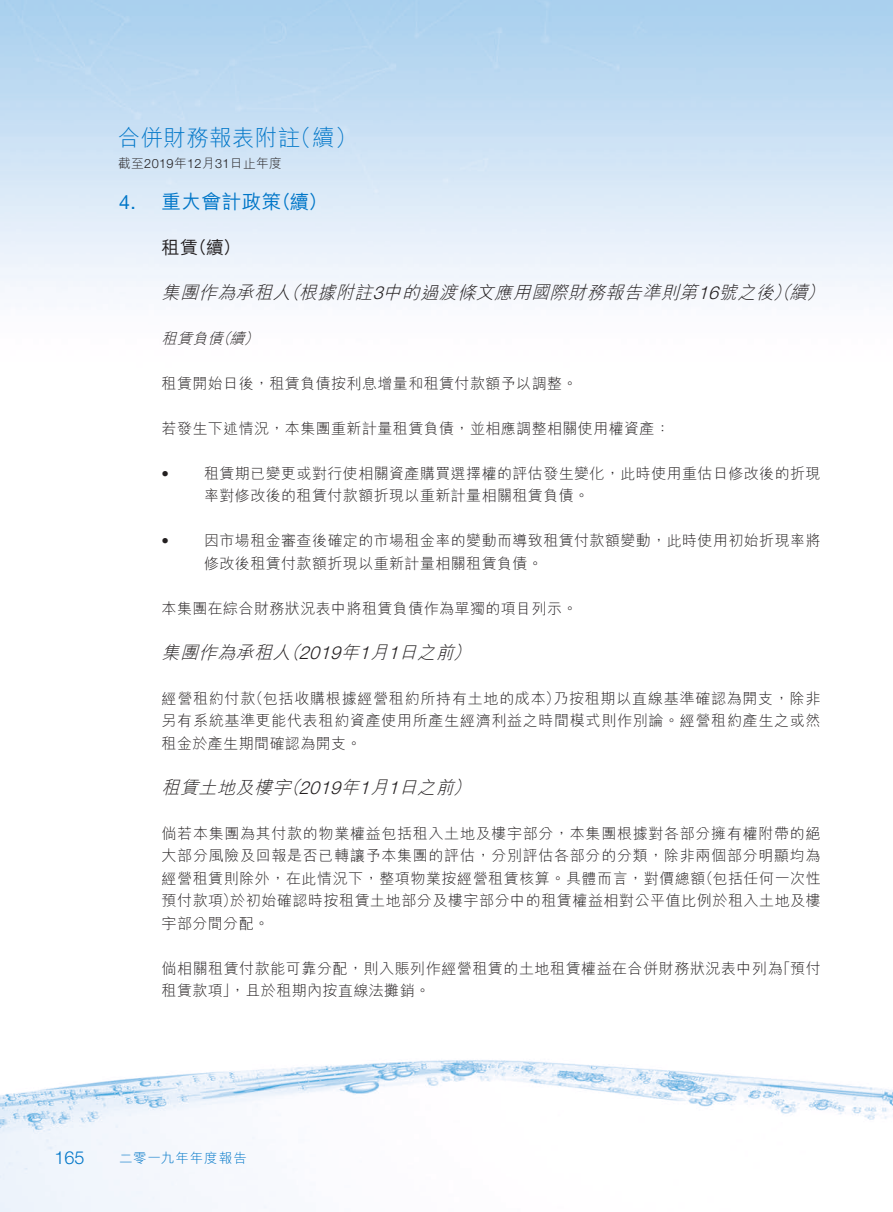
<style>
.page{position:relative;width:893px;height:1212px;background:#fff}
.page>*{position:absolute;margin:0;border:0;box-sizing:border-box;transform-origin:0 0}
.t1{font:300 22.5px "M Hei HK";letter-spacing:.015em;color:#0076c8}
.t2{font:500 19.5px "M Hei HK";letter-spacing:.03em;color:#0076c8}
.t3{font:19.5px "Helvetica Neue LT Std";color:#0076c8}
.t4{font:italic 300 18px "M Hei HK";color:#231f20}
.t5{font:500 18px "M Hei HK";color:#231f20}
.t6{font:italic 300 18px "Helvetica Neue LT Std";color:#231f20}
.t7{font:300 18px "Helvetica Neue LT Std";color:#0076c8}
.t8{font:300 15px/22.5px "M Hei HK";letter-spacing:.035em;color:#231f20}
.t9{font:italic 300 15px "M Hei HK";color:#231f20}
.t10{font:300 15px "Helvetica Neue LT Std";color:#231f20}
.t11{font:300 13.5px "M Hei HK";letter-spacing:.065em;color:#0076c8}
.t12{font:300 12.75px "M Hei HK";letter-spacing:.03em;color:#231f20}
.s1{font-family:"Helvetica Neue LT Std"}
</style>
<div class="page">
<img style="left:0;top:0;width:893px;height:1212px">
<h1 class="t1" style="left:289px;top:126px;width:70px">（續(</h1>
<h1 class="t1" style="left:118px;top:126px;width:184px">合併財務報表附註</h1>
<p class="t12" style="left:118px;top:157px;width:166px">截至<span class="s1">2019</span>年<span class="s1">12</span>月<span class="s1">31</span>日止年度</p>
<h2 class="t3" style="left:119px;top:190px;width:18px">4.</h2>
<h2 class="t2" style="left:162px;top:187px;width:121px">重大會計政策</h2>
<h2 class="t2" style="left:272px;top:187px;width:57px">（續(</h2>
<p class="t5" style="left:162px;top:234px;width:38px">租賃</p>
<p class="t5" style="left:189px;top:234px;width:53px">（續(</p>
<p class="t4" style="left:789px;top:283px;width:24px">續</p>
<p class="t4" style="left:282px;top:283px;width:24px">（</p>
<p class="t4" style="left:772px;top:283px;width:25px">）（</p>
<p class="t4" style="left:806px;top:283px;width:24px">(</p>
<p class="t4" style="left:162px;top:283px;width:542px">集團作為承租人根據附註中的過渡條文應用國際財務報告準則第</p>
<p class="t4" style="left:719px;top:283px;width:61px">號之後</p>
<p class="t6" style="left:373px;top:281px;width:17px">3</p>
<p class="t6" style="left:698px;top:281px;width:28px">16</p>
<p class="t9" style="left:162px;top:331px;width:88px">租賃負債續</p>
<p class="t9" style="left:216px;top:331px;width:20px">（</p>
<p class="t8" style="left:162px;top:372px;width:417px">租賃開始日後，租賃負債按利息增量和租賃付款額予以調整。</p>
<p class="t8" style="left:162px;top:417px;width:510px">若發生下述情況，本集團重新計量租賃負債，並相應調整相關使用權資產：</p>
<p class="t8" style="left:204px;top:462px;width:618px">租賃期已變更或對行使相關資產購買選擇權的評估發生變化，此時使用重估日修改後的折現</p>
<p class="t9" style="left:243px;top:331px;width:20px">(</p>
<p class="t10" style="left:162px;top:464px;width:9px">•</p>
<p class="t10" style="left:162px;top:532px;width:9px">•</p>
<p class="t8" style="left:204px;top:484px;width:387px">率對修改後的租賃付款額折現以重新計量相關租賃負債。</p>
<p class="t8" style="left:204px;top:529px;width:618px">因市場租金審查後確定的市場租金率的變動而導致租賃付款額變動，此時使用初始折現率將</p>
<p class="t8" style="left:204px;top:552px;width:340px">修改後租賃付款額折現以重新計量相關租賃負債。</p>
<p class="t8" style="left:162px;top:597px;width:417px">本集團在綜合財務狀況表中將租賃負債作為單獨的項目列示。</p>
<p class="t4" style="left:452px;top:643px;width:24px">(</p>
<p class="t4" style="left:282px;top:643px;width:24px">（</p>
<p class="t4" style="left:341px;top:643px;width:24px">年</p>
<p class="t4" style="left:162px;top:643px;width:186px">集團作為承租人 <span class="s1">2019</span></p>
<p class="t4" style="left:359px;top:643px;width:101px">月<span class="s1">1</span> 日之前</p>
<p class="t6" style="left:388px;top:641px;width:17px">1</p>
<p class="t8" style="left:162px;top:687px;width:660px">經營租約付款<br>另有系統基準更能代表租約資產使用所產生經濟利益之時間模式則作別論。經營租約產生之或然租金於產生期間確認為開支。</p>
<p class="t4" style="left:452px;top:778px;width:24px">(</p>
<p class="t8" style="left:249px;top:687px;width:313px">（包括收購根據經營租約所持有土地的成本）</p>
<p class="t8" style="left:553px;top:687px;width:269px">乃按租期以直線基準確認為開支，除非</p>
<p class="t4" style="left:282px;top:778px;width:24px">（</p>
<p class="t8" style="left:162px;top:822px;width:661px;text-align:right">倘若本集團為其付款的物業權益包括租入土地及樓宇部分，本集團根據對各部分擁有權附帶的絕大部分風險及回報是否已轉讓予本集團的評估，分別評估各部分的分類，除非兩個部分明顯均為（包括任何一次性</p>
<p class="t4" style="left:162px;top:778px;width:186px">租賃土地及樓宇 <span class="s1">2019</span></p>
<p class="t4" style="left:341px;top:778px;width:24px">年</p>
<p class="t4" style="left:359px;top:778px;width:101px">月<span class="s1">1</span> 日之前</p>
<p class="t6" style="left:388px;top:776px;width:17px">1</p>
<p class="t8" style="left:230px;top:867px;width:592px;text-indent:-69px">經營租賃則除外，在此情況下，整項物業按經營租賃核算。具體而言，對價總額<br>於初始確認時按租賃土地部分及樓宇部分中的租賃權益相對公平值比例於租入土地及樓</p>
<p class="t8" style="left:162px;top:889px;width:109px">預付款項）<br>宇部分間分配。</p>
<p class="t8" style="left:162px;top:957px;width:623px">倘相關租賃付款能可靠分配，則入賬列作經營租賃的土地租賃權益在合併財務狀況表中列為租賃款項，」且於租期內按直線法攤銷。</p>
<p class="t8" style="left:776px;top:957px;width:46px">「預付</p>
<p class="t7" style="left:55px;top:1147px;width:32px">165</p>
<p class="t11" style="left:119px;top:1151px;width:129px">二零一九年年度報告</p>
</div>
